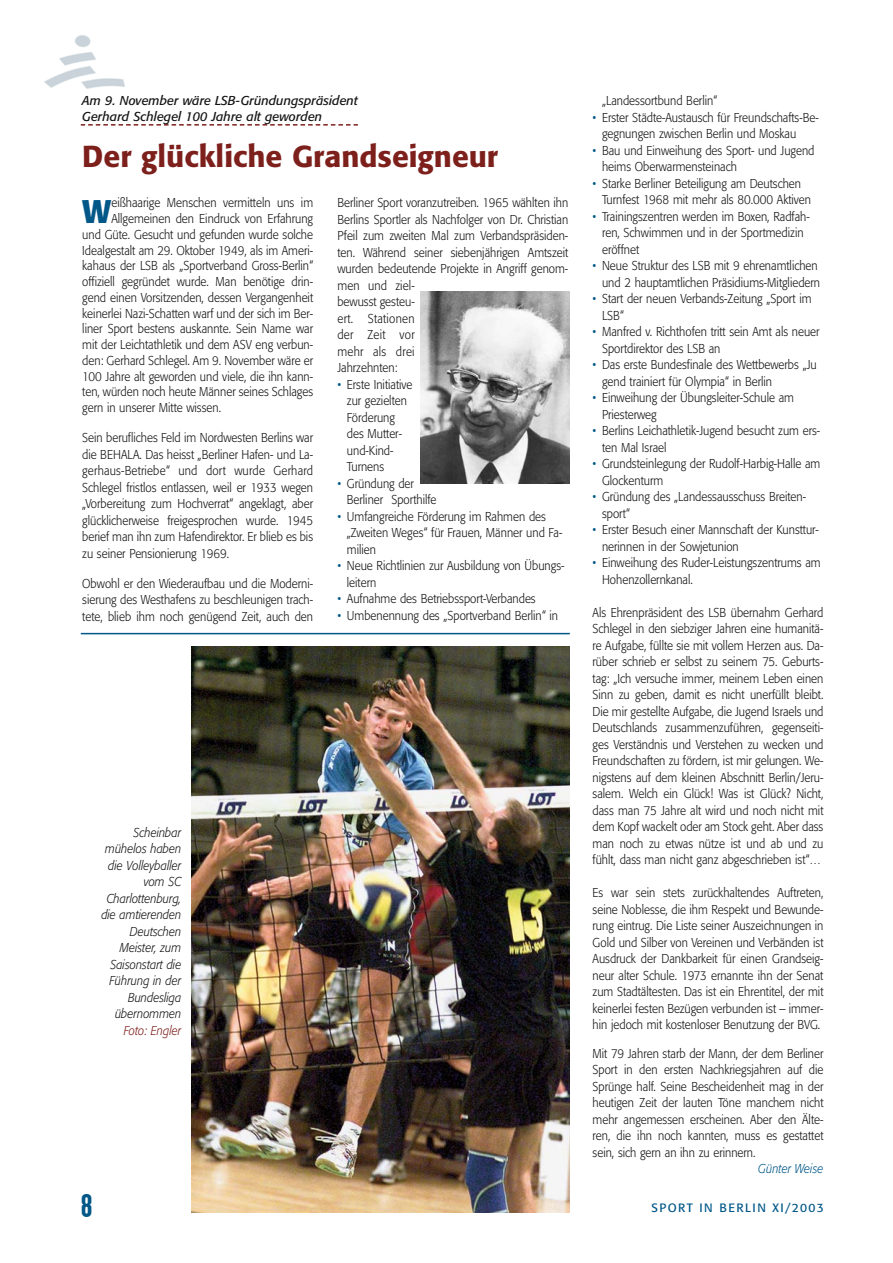
<style>
.page{position:relative;width:893px;height:1263px;background:#fff}
.page>*{position:absolute;margin:0;border:0;box-sizing:border-box;transform-origin:0 0}
.t1{font:700 33px "Garage Gothic";color:#005788}
.t2{font:700 32.4px "Formata";color:#005788;scale:.9 1}
.t3{font:500 30px "Formata";color:#7d201c}
.t4{font:300 12.75px/16.5px "Formata";color:#131413;scale:.9 1}
.t5{font:italic 300 12.75px/16.5px "Formata";color:#131413;text-align:right;scale:.9 1}
.t6{font:italic 12.75px/15.9px "Formata";color:#131413}
.t7{font:italic 300 12.75px "Formata";color:#7d201c;scale:.9 1}
.t8{font:italic 300 12.75px "Formata";color:#005788;scale:.9 1}
.t9{font:12px "Formata";letter-spacing:.115em;color:#005788}
.s1{color:#005788}
</style>
<div class="page">
<img style="left:44px;top:35px;width:81px;height:53px">
<img style="left:192px;top:646px;width:378px;height:567px">
<svg style="left:81px;top:124px;width:277px;height:2px"></svg>
<img style="left:421px;top:292px;width:149px;height:192px">
<hr style="left:81px;top:633px;width:489px;height:1px;background:#005788">
<p class="t6" style="left:82px;top:94px;width:277px">Am 9. November wäre LSB-Gründungspräsident<br>Gerhard Schlegel 100 Jahre alt geworden</p>
<h3 class="t3" style="left:82px;top:143px;width:417px">Der glückliche Grandseigneur</h3>
<h2 class="t2" style="left:82px;top:197px;width:34px">W</h2>
<p class="t4" style="left:111px;top:195px;width:226px">eißhaarige Menschen vermitteln uns im</p>
<p class="t4" style="left:111px;top:211px;width:226px">Allgemeinen den Eindruck von Erfahrung</p>
<p class="t4" style="left:82px;top:227px;width:258px">und Güte. Gesucht und gefunden wurde solche</p>
<p class="t4" style="left:82px;top:243px;width:258px">Idealgestalt am 29. Oktober 1949, als im Ameri-</p>
<p class="t4" style="left:82px;top:258px;width:258px">kahaus der LSB als „Sportverband Gross-Berlin“</p>
<p class="t4" style="left:82px;top:274px;width:258px">offiziell gegründet wurde. Man benötige drin-</p>
<p class="t4" style="left:82px;top:290px;width:258px">gend einen Vorsitzenden, dessen Vergangenheit</p>
<p class="t4" style="left:82px;top:306px;width:258px">keinerlei Nazi-Schatten warf und der sich im Ber-</p>
<p class="t4" style="left:82px;top:321px;width:258px">liner Sport bestens auskannte. Sein Name war</p>
<p class="t4" style="left:82px;top:337px;width:258px">mit der Leichtathletik und dem ASV eng verbun-</p>
<p class="t4" style="left:82px;top:353px;width:258px">den: Gerhard Schlegel. Am 9. November wäre er</p>
<p class="t4" style="left:82px;top:369px;width:258px">100 Jahre alt geworden und viele, die ihn kann-</p>
<p class="t4" style="left:82px;top:384px;width:258px">ten, würden noch heute Männer seines Schlages</p>
<p class="t4" style="left:82px;top:400px;width:156px">gern in unserer Mitte wissen.</p>
<p class="t4" style="left:82px;top:430px;width:258px;text-align:justify">Sein berufliches Feld im Nordwesten Berlins war die BEHALA. Das heisst „Berliner Hafen- und La&shy;gerhaus-Betriebe“ und dort wurde Gerhard Schlegel fristlos entlassen, weil er 1933 wegen „Vorbereitung zum Hochverrat“ angeklagt, aber glücklicherweise freigesprochen wurde. 1945 berief man ihn zum Hafendirektor. Er blieb es bis zu seiner Pensionierung 1969.</p>
<p class="t4" style="left:82px;top:576px;width:258px;text-align:justify">Obwohl er den Wiederaufbau und die Moderni&shy;sierung des Westhafens zu beschleunigen trach&shy;tete, blieb ihm noch genügend Zeit, auch den</p>
<p class="t4" style="left:337px;top:195px;width:258px">Berliner Sport voranzutreiben. 1965 wählten ihn<br>Berlins Sportler als Nachfolger von Dr. Christian<br>Pfeil zum zweiten Mal zum Verbandspräsiden&shy;ten. Während seiner siebenjährigen Amtszeit wurden bedeutende Projekte in Angriff genom&shy;men und ziel-<br>bewusst gesteu-<br>ert. Stationen<br>der Zeit vor<br>mehr als drei<br>Jahrzehnten:</p>
<p class="t4" style="left:347px;top:377px;width:74px;text-indent:-9px"><span class="s1">•</span> Erste Initiative zur gezielten<br>Förderung des Mutter&shy;und-Kind-<br>Turnens</p>
<p class="t4" style="left:347px;top:476px;width:101px;text-indent:-9px"><span class="s1">•</span> Gründung der<br>Berliner Sporthilfe</p>
<p class="t4" style="left:347px;top:509px;width:241px;text-indent:-9px"><span class="s1">•</span> Umfangreiche Förderung im Rahmen des „Zweiten Weges“ für Frauen, Männer und Fa&shy;milien</p>
<p class="t4" style="left:347px;top:558px;width:243px;text-indent:-9px"><span class="s1">•</span> Neue Richtlinien zur Ausbildung von Übungs&shy;leitern</p>
<p class="t4" style="left:337px;top:591px;width:222px"><span class="s1">•</span> Aufnahme des Betriebssport-Verbandes</p>
<p class="t4" style="left:337px;top:608px;width:247px"><span class="s1">•</span> Umbenennung des „Sportverband Berlin“ in</p>
<p class="t5" style="left:101px;top:825px;width:90px">Scheinbar mühelos haben die Volleyballer vom SC<br>Charlottenburg, die amtierenden<br>Deutschen<br>Meister, zum<br>Saisonstart die<br>Führung in der<br>Bundesliga übernommen</p>
<p class="t7" style="left:124px;top:1024px;width:65px">Foto: Engler</p>
<p class="t4" style="left:602px;top:93px;width:130px">„Landessortbund Berlin“</p>
<p class="t4" style="left:602px;top:110px;width:242px;text-indent:-9px"><span class="s1">•</span> Erster Städte-Austausch für Freundschafts-Be&shy;gegnungen zwischen Berlin und Moskau</p>
<p class="t4" style="left:602px;top:143px;width:238px;text-indent:-9px"><span class="s1">•</span> Bau und Einweihung des Sport- und Jugend heims Oberwarmensteinach</p>
<p class="t4" style="left:602px;top:176px;width:234px;text-indent:-9px"><span class="s1">•</span> Starke Berliner Beteiligung am Deutschen<br>Turnfest 1968 mit mehr als 80.000 Aktiven</p>
<p class="t4" style="left:602px;top:209px;width:232px;text-indent:-9px"><span class="s1">•</span> Trainingszentren werden im Boxen, Radfah&shy;ren, Schwimmen und in der Sportmedizin eröffnet</p>
<p class="t4" style="left:593px;top:258px;width:254px;text-align:right"><span class="s1">•</span> Neue Struktur des LSB mit 9 ehrenamtlichen und 2 hauptamtlichen Präsidiums-Mitgliedern</p>
<p class="t4" style="left:602px;top:291px;width:234px;text-indent:-9px"><span class="s1">•</span> Start der neuen Verbands-Zeitung „Sport im<br>LSB“</p>
<p class="t4" style="left:602px;top:324px;width:243px;text-indent:-9px"><span class="s1">•</span> Manfred v. Richthofen tritt sein Amt als neuer<br>Sportdirektor des LSB an</p>
<p class="t4" style="left:602px;top:357px;width:240px;text-indent:-9px"><span class="s1">•</span> Das erste Bundesfinale des Wettbewerbs „Ju gend trainiert für Olympia“ in Berlin</p>
<p class="t4" style="left:602px;top:390px;width:215px;text-indent:-9px"><span class="s1">•</span> Einweihung der Übungsleiter-Schule am<br>Priesterweg</p>
<p class="t4" style="left:602px;top:423px;width:244px;text-indent:-9px"><span class="s1">•</span> Berlins Leichathletik-Jugend besucht zum ers&shy;ten Mal Israel</p>
<p class="t4" style="left:602px;top:456px;width:244px;text-indent:-9px"><span class="s1">•</span> Grundsteinlegung der Rudolf-Harbig-Halle am<br>Glockenturm</p>
<p class="t4" style="left:602px;top:489px;width:228px;text-indent:-9px"><span class="s1">•</span> Gründung des „Landessausschuss Breiten&shy;sport“</p>
<p class="t4" style="left:602px;top:522px;width:243px;text-indent:-9px"><span class="s1">•</span> Erster Besuch einer Mannschaft der Kunsttur&shy;nerinnen in der Sowjetunion</p>
<p class="t4" style="left:602px;top:555px;width:244px;text-indent:-9px"><span class="s1">•</span> Einweihung des Ruder-Leistungszentrums am<br>Hohenzollernkanal.</p>
<p class="t4" style="left:593px;top:605px;width:258px;text-align:justify">Als Ehrenpräsident des LSB übernahm Gerhard Schlegel in den siebziger Jahren eine humanitä&shy;re Aufgabe, füllte sie mit vollem Herzen aus. Da&shy;rüber schrieb er selbst zu seinem 75. Geburts&shy;tag: „Ich versuche immer, meinem Leben einen Sinn zu geben, damit es nicht unerfüllt bleibt.<br>Die mir gestellte Aufgabe, die Jugend Israels und Deutschlands zusammenzuführen, gegenseiti&shy;ges Verständnis und Verstehen zu wecken und Freundschaften zu fördern, ist mir gelungen. We&shy;nigstens auf dem kleinen Abschnitt Berlin/Jeru&shy;salem. Welch ein Glück! Was ist Glück? Nicht, dass man 75 Jahre alt wird und noch nicht mit dem Kopf wackelt oder am Stock geht. Aber dass man noch zu etwas nütze ist und ab und zu fühlt, dass man nicht ganz abgeschrieben ist“…</p>
<p class="t4" style="left:593px;top:885px;width:258px;text-align:justify">Es war sein stets zurückhaltendes Auftreten, seine Noblesse, die ihm Respekt und Bewunde&shy;rung eintrug. Die Liste seiner Auszeichnungen in Gold und Silber von Vereinen und Verbänden ist Ausdruck der Dankbarkeit für einen Grandseig&shy;neur alter Schule. 1973 ernannte ihn der Senat zum Stadtältesten. Das ist ein Ehrentitel, der mit keinerlei festen Bezügen verbunden ist – immer&shy;hin jedoch mit kostenloser Benutzung der BVG.</p>
<p class="t4" style="left:593px;top:1046px;width:258px;text-align:justify">Mit 79 Jahren starb der Mann, der dem Berliner Sport in den ersten Nachkriegsjahren auf die Sprünge half. Seine Bescheidenheit mag in der heutigen Zeit der lauten Töne manchem nicht mehr angemessen erscheinen. Aber den Älte&shy;ren, die ihn noch kannten, muss es gestattet sein, sich gern an ihn zu erinnern.</p>
<p class="t8" style="left:758px;top:1163px;width:74px">Günter Weise</p>
<h1 class="t1" style="left:81px;top:1193px;width:13px">8</h1>
<p class="t9" style="left:652px;top:1202px;width:174px">SPORT IN BERLIN XI/2003</p>
</div>
